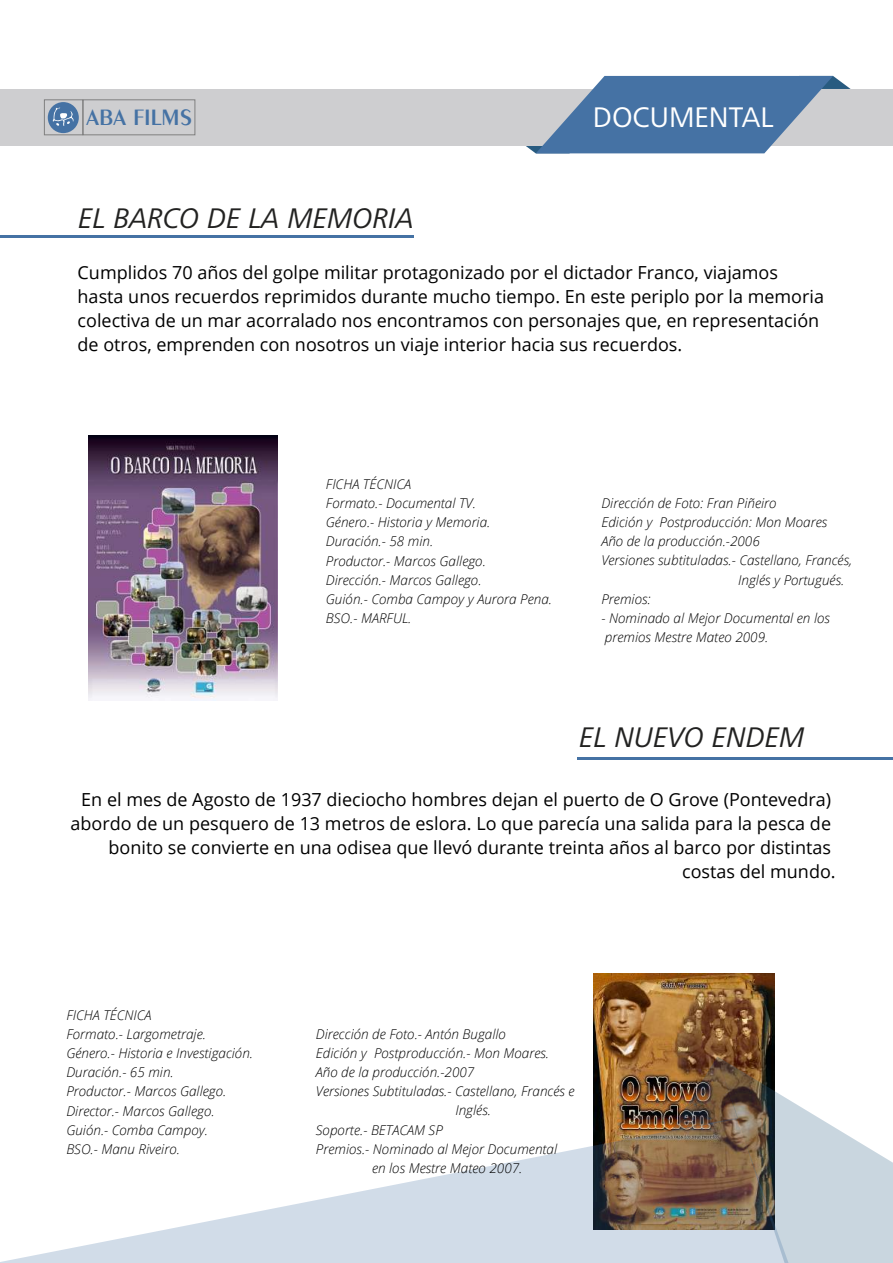
<style>
.page{position:relative;width:893px;height:1263px;background:#fff}
.page>*{position:absolute;margin:0;border:0;box-sizing:border-box;transform-origin:0 0}
.t1{font:italic 29.4px "Frutiger Next LT";color:#222221}
.t2{font:29.4px "Frutiger Next LT";color:#fff}
.t3{font:600 23.85px "Peignot";color:#4572a4}
.t4{font:18px/24px "Open Sans";color:#000}
.t5{font:italic 300 13.5px/19.2px "Open Sans";color:#000}
</style>
<div class="page">
<img style="left:88px;top:436px;width:189px;height:264px">
<img style="left:593px;top:974px;width:182px;height:144px">
<svg style="left:671px;top:1056px;width:222px;height:207px"></svg>
<svg style="left:0;top:1118px;width:817px;height:145px"></svg>
<hr style="left:0;top:235px;width:414px;height:2px;background:#4572a4">
<hr style="left:577px;top:757px;width:316px;height:2px;background:#4572a4">
<div style="left:0;top:89px;width:893px;height:56px;background:#ceced0"></div>
<svg style="left:518px;top:76px;width:333px;height:77px"></svg>
<div style="left:48px;top:102px;width:31px;height:31px;background:#4572a4;border-radius:50%"></div>
<svg style="left:53px;top:107px;width:21px;height:19px"></svg>
<div style="left:44px;top:100px;width:39px;height:35px;border:1px solid #808080"></div>
<div style="left:83px;top:100px;width:112px;height:35px;border:1px solid #808080"></div>
<h2 class="t3" style="left:86px;top:104px;width:107px">ABA FILMS</h2>
<h1 class="t2" style="left:593px;top:101px;width:182px">DOCUMENTAL</h1>
<h1 class="t1" style="left:78px;top:202px;width:337px">EL BARCO DE LA MEMORIA</h1>
<p class="t4" style="left:78px;top:260px;width:748px">Cumplidos 70 años del golpe militar protagonizado por el dictador Franco, viajamos hasta unos recuerdos reprimidos durante mucho tiempo. En este periplo por la memoria colectiva de un mar acorralado nos encontramos con personajes que, en representación de otros, emprenden con nosotros un viaje interior hacia sus recuerdos.</p>
<p class="t5" style="left:326px;top:474px;width:228px">FICHA TÉCNICA<br>Formato.- Documental TV.<br>Género.- Historia y Memoria.<br>Duración.- 58 min.<br>Productor.- Marcos Gallego.<br>Dirección.- Marcos Gallego.<br>Guión.- Comba Campoy y Aurora Pena.<br>BSO.- MARFUL.</p>
<p class="t5" style="left:601px;top:493px;width:177px">Dirección de Foto: Fran Piñeiro</p>
<p class="t5" style="left:601px;top:512px;width:227px">Edición y Postproducción: Mon Moares</p>
<p class="t5" style="left:601px;top:531px;width:160px">Año de la producción.-2006</p>
<p class="t5" style="left:601px;top:550px;width:252px">Versiones subtituladas.- Castellano, Francés,</p>
<p class="t5" style="left:738px;top:570px;width:108px">Inglés y Portugués.</p>
<p class="t5" style="left:601px;top:589px;width:51px">Premios:</p>
<p class="t5" style="left:601px;top:608px;width:230px">- Nominado al Mejor Documental en los premios Mestre Mateo 2009.</p>
<h1 class="t1" style="left:579px;top:721px;width:227px">EL NUEVO ENDEM</h1>
<p class="t4" style="left:71px;top:787px;width:767px;text-align:right">En el mes de Agosto de 1937 dieciocho hombres dejan el puerto de O Grove (Pontevedra) abordo de un pesquero de 13 metros de eslora. Lo que parecía una salida para la pesca de bonito se convierte en una odisea que llevó durante treinta años al barco por distintas costas del mundo.</p>
<p class="t5" style="left:66px;top:1005px;width:188px">FICHA TÉCNICA<br>Formato.- Largometraje.<br>Género.- Historia e Investigación.<br>Duración.- 65 min.<br>Productor.- Marcos Gallego.<br>Director.- Marcos Gallego.<br>Guión.- Comba Campoy.<br>BSO.- Manu Riveiro.</p>
<p class="t5" style="left:316px;top:1024px;width:192px">Dirección de Foto.- Antón Bugallo</p>
<p class="t5" style="left:316px;top:1043px;width:235px">Edición y Postproducción.- Mon Moares.</p>
<p class="t5" style="left:316px;top:1062px;width:160px">Año de la producción.-2007</p>
<p class="t5" style="left:316px;top:1081px;width:260px">Versiones Subtituladas.- Castellano, Francés e</p>
<p class="t5" style="left:455px;top:1100px;width:37px">Inglés.</p>
<p class="t5" style="left:316px;top:1120px;width:129px">Soporte.- BETACAM SP</p>
<p class="t5" style="left:316px;top:1139px;width:243px">Premios.- Nominado al Mejor Documental</p>
<p class="t5" style="left:372px;top:1158px;width:152px">en los Mestre Mateo 2007.</p>
</div>
